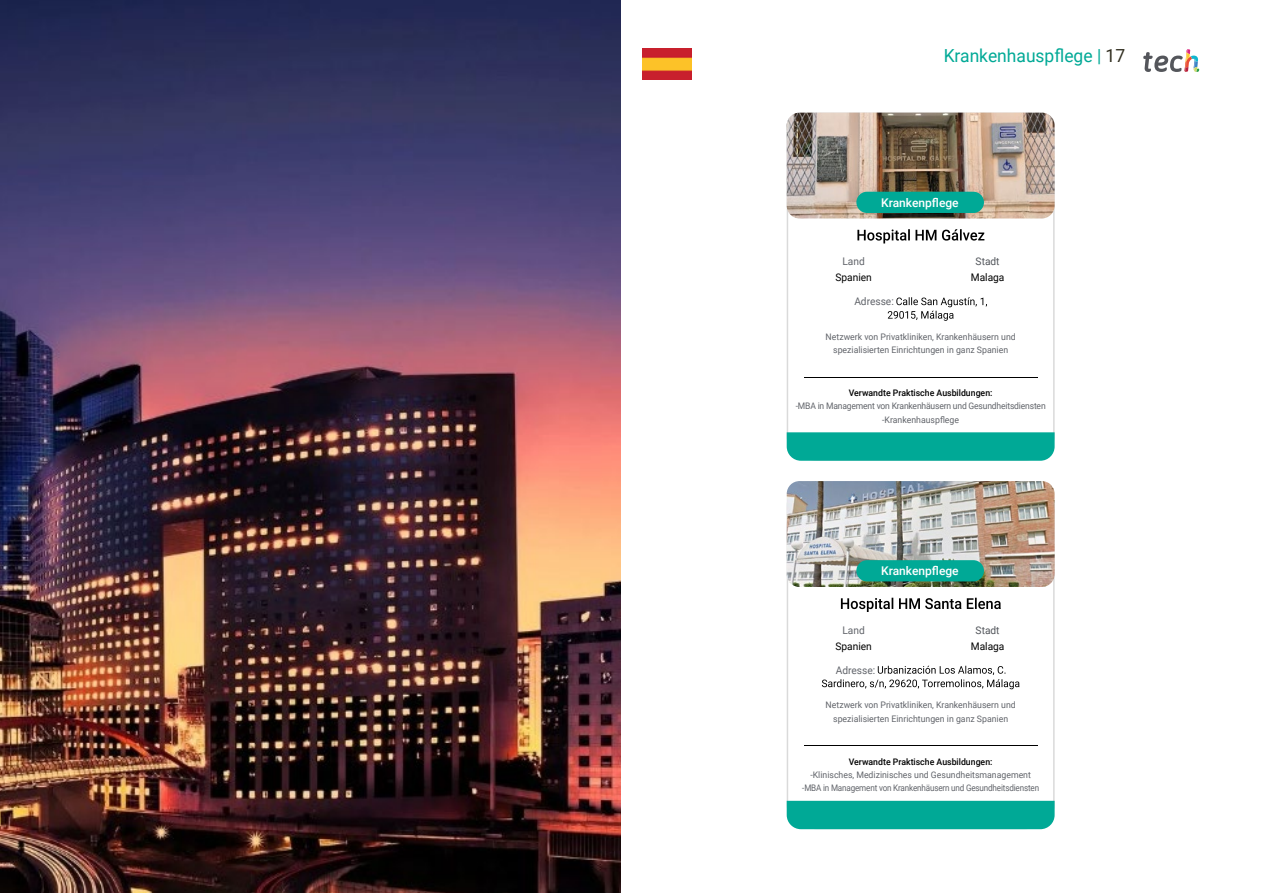
<style>
.page{position:relative;width:1263px;height:893px;background:#fff}
.page>*{position:absolute;margin:0;border:0;box-sizing:border-box;transform-origin:0 0}
.t1{font:18px "Roboto";color:#00a996}
.t2{font:500 12px "Roboto";color:#fff}
.t3{font:10.5px "Roboto";color:#000}
.t4{font:10.5px "Roboto";color:#61646a}
.t5{font:10.5px "Roboto";color:#52555b}
.t6{font:9px/13.5px "Roboto";color:#61646a;text-align:center}
.t7{font:9px/13.2px "Roboto";letter-spacing:-.02em;color:#61646a;text-align:center}
.t8{font:9px/13.2px "Roboto";letter-spacing:-.02em;color:#61646a;text-align:center;scale:.95 1}
.t9{font:500 9px "Roboto";color:#000}
.s1{color:#312e20}
</style>
<div class="page">
<img style="left:642px;top:49px;width:49px;height:30px">
<img style="left:0;top:0;width:621px;height:893px">
<svg style="left:1143px;top:49px;width:56px;height:23px"></svg>
<svg style="left:786px;top:490px;width:269px;height:340px"></svg>
<img style="left:787px;top:481px;width:267px;height:106px">
<div style="left:856px;top:560px;width:128px;height:21px;background:#00a996;border-radius:11px"></div>
<div style="left:787px;top:801px;width:267px;height:28px;background:#00a996"></div>
<hr style="left:804px;top:745px;width:233px;height:1px;background:#000">
<svg style="left:822px;top:666px;width:197px;height:23px"></svg>
<svg style="left:841px;top:598px;width:160px;height:14px"></svg>
<svg style="left:786px;top:112px;width:269px;height:339px"></svg>
<img style="left:787px;top:113px;width:267px;height:105px">
<div style="left:856px;top:192px;width:128px;height:21px;background:#00a996;border-radius:11px"></div>
<svg style="left:787px;top:432px;width:267px;height:29px;background:#07ab98"></svg>
<hr style="left:804px;top:377px;width:233px;height:1px;background:#000">
<svg style="left:888px;top:297px;width:99px;height:24px"></svg>
<svg style="left:857px;top:229px;width:127px;height:14px"></svg>
<h1 class="t1" style="left:944px;top:43px;width:183px">Krankenhauspflege | <span class="s1">17</span></h1>
<h2 class="t2" style="left:881px;top:194px;width:79px">Krankenpflege</h2>
<p class="t4" style="left:842px;top:254px;width:24px">Land</p>
<p class="t3" style="left:835px;top:270px;width:38px">Spanien</p>
<p class="t5" style="left:976px;top:254px;width:25px">Stadt</p>
<p class="t3" style="left:971px;top:270px;width:35px">Malaga</p>
<p class="t4" style="left:854px;top:294px;width:41px">Adresse:</p>
<p class="t6" style="left:826px;top:329px;width:192px">Netzwerk von Privatkliniken, Krankenhäusern und spezialisierten Einrichtungen in ganz Spanien</p>
<p class="t9" style="left:849px;top:387px;width:145px">Verwandte Praktische Ausbildungen:</p>
<p class="t8" style="left:796px;top:399px;width:265px">-MBA in Management von Krankenhäusern und Gesundheitsdiensten -Krankenhauspflege</p>
<h2 class="t2" style="left:881px;top:563px;width:79px">Krankenpflege</h2>
<p class="t4" style="left:842px;top:622px;width:24px">Land</p>
<p class="t3" style="left:835px;top:639px;width:38px">Spanien</p>
<p class="t5" style="left:976px;top:622px;width:25px">Stadt</p>
<p class="t3" style="left:971px;top:639px;width:35px">Malaga</p>
<p class="t4" style="left:836px;top:662px;width:41px">Adresse:</p>
<p class="t6" style="left:826px;top:698px;width:192px">Netzwerk von Privatkliniken, Krankenhäusern und spezialisierten Einrichtungen in ganz Spanien</p>
<p class="t9" style="left:849px;top:755px;width:145px">Verwandte Praktische Ausbildungen:</p>
<p class="t7" style="left:802px;top:768px;width:238px">-Klinisches, Medizinisches und Gesundheitsmanagement -MBA in Management von Krankenhäusern und Gesundheitsdiensten</p>
</div>
